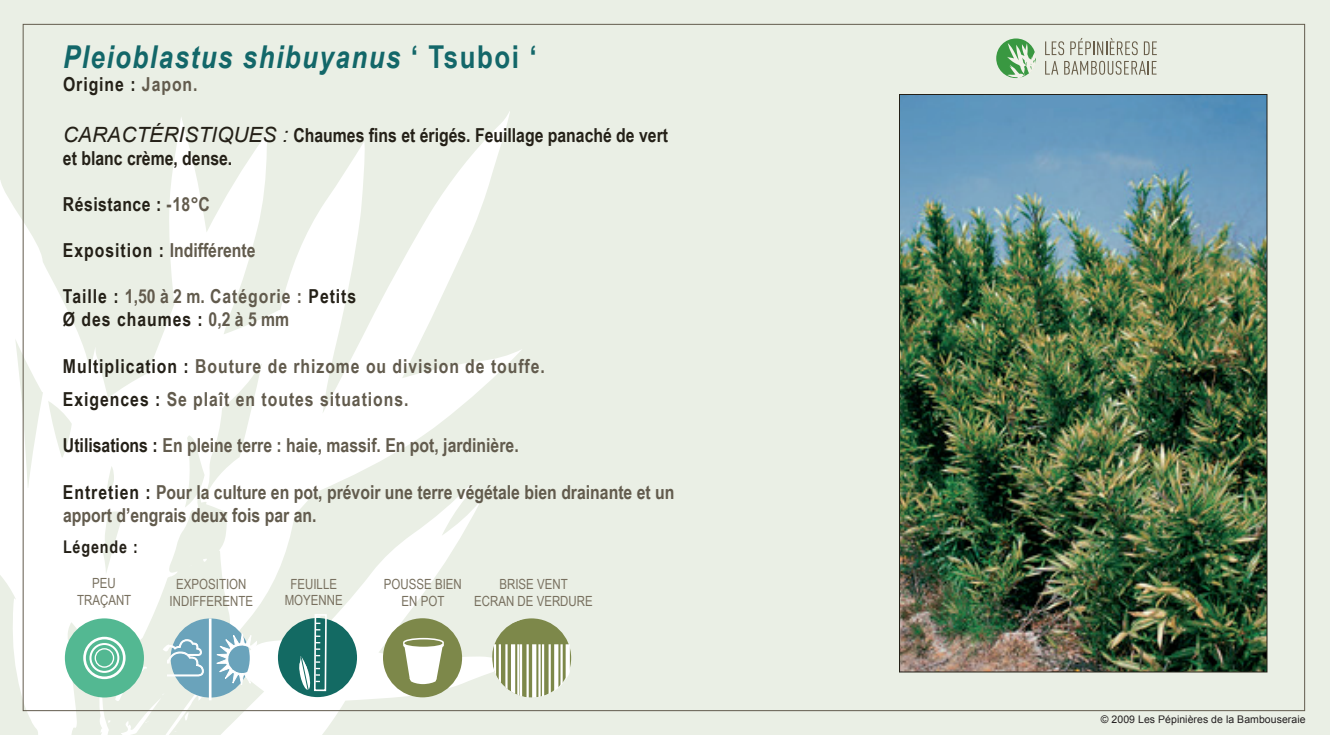
<style>
.page{position:relative;width:1330px;height:735px;background:#eaefe5}
.page>*{position:absolute;margin:0;border:0;box-sizing:border-box;transform-origin:0 0}
.t1{font:italic 700 31.5px "Arial Narrow";letter-spacing:.05em;color:#136769}
.t2{font:700 19.25px/23.1px "Arial Narrow";color:#625b4d}
.t3{font:700 19.25px/33.6px "Arial Narrow";letter-spacing:.05em;color:#625b4d}
.t4{font:700 19.25px/23.1px "Arial Narrow";color:#242017}
.t5{font:700 19.25px/23.1px "Arial Narrow";letter-spacing:.05em;color:#242017}
.t6{font:700 19.25px "Arial Narrow";letter-spacing:.025em;color:#242017}
.t7{font:700 17.5px "Arial Narrow";letter-spacing:.05em;color:#242017}
.t8{font:14px/16.8px "Arial Narrow";color:#78705f;text-align:center}
.t9{font:10.5px "Arial";letter-spacing:.005em;color:#231f20}
.s1{font-style:normal}
.s2{color:#625b4d}
.s3{font-family:"Arial";font-weight:400;font-style:italic;font-size:21px}
.s4{color:#242017}
</style>
<div class="page">
<svg style="left:0;top:111px;width:525px;height:624px"></svg>
<div style="left:996px;top:38px;width:40px;height:40px;background:#399841;border-radius:50%"></div>
<svg style="left:1007px;top:43px;width:29px;height:35px"></svg>
<svg style="left:1045px;top:41px;width:19px;height:14px"></svg>
<svg style="left:1070px;top:38px;width:68px;height:17px"></svg>
<svg style="left:1144px;top:41px;width:13px;height:14px"></svg>
<svg style="left:1045px;top:61px;width:13px;height:14px"></svg>
<svg style="left:1064px;top:61px;width:93px;height:14px"></svg>
<div style="left:171px;top:618px;width:79px;height:80px;background:#6aa3bb;border-radius:50%"></div>
<svg style="left:216px;top:632px;width:40px;height:55px"></svg>
<svg style="left:168px;top:639px;width:36px;height:38px"></svg>
<hr style="left:209px;top:618px;width:3px;height:82px;background:#fff">
<svg style="left:492px;top:618px;width:79px;height:80px"></svg>
<hr style="left:527px;top:644px;width:2px;height:54px;background:#fff">
<hr style="left:538px;top:644px;width:3px;height:54px;background:#fff">
<hr style="left:520px;top:644px;width:2px;height:54px;background:#fff">
<svg style="left:532px;top:644px;width:4px;height:54px"></svg>
<hr style="left:505px;top:644px;width:3px;height:54px;background:#fff">
<hr style="left:494px;top:644px;width:2px;height:54px;background:#fff">
<hr style="left:517px;top:644px;width:2px;height:54px;background:#fff">
<hr style="left:499px;top:644px;width:2px;height:54px;background:#fff">
<hr style="left:511px;top:644px;width:4px;height:54px;background:#fff">
<hr style="left:549px;top:644px;width:2px;height:54px;background:#fff">
<hr style="left:560px;top:644px;width:3px;height:54px;background:#fff">
<hr style="left:542px;top:644px;width:2px;height:54px;background:#fff">
<svg style="left:554px;top:644px;width:4px;height:54px"></svg>
<svg style="left:566px;top:644px;width:4px;height:54px"></svg>
<div style="left:383px;top:618px;width:79px;height:79px;background:#7d884a;border-radius:50%"></div>
<svg style="left:403px;top:638px;width:41px;height:46px"></svg>
<div style="left:278px;top:618px;width:79px;height:79px;background:#136a63;border-radius:50%"></div>
<svg style="left:298px;top:612px;width:30px;height:81px"></svg>
<div style="left:65px;top:618px;width:79px;height:80px;background:#53b892;border-radius:50%"></div>
<div style="left:95px;top:648px;width:19px;height:20px;border:1px solid #fff;border-radius:50%"></div>
<div style="left:89px;top:643px;width:30px;height:30px;border:2px solid #fff;border-radius:50%"></div>
<div style="left:83px;top:637px;width:43px;height:42px;border:3px solid #fff;border-radius:50%"></div>
<img style="left:901px;top:96px;width:364px;height:574px">
<h1 class="t1" style="left:63px;top:39px;width:475px">Pleioblastus shibuyanus <span class="s1">‘ Tsuboi ‘</span></h1>
<p class="t5" style="left:63px;top:73px;width:136px">Origine : <span class="s2">Japon.</span></p>
<p class="t4" style="left:63px;top:123px;width:607px"><span class="s3">CARACTÉRISTIQUES :</span> Chaumes fins et érigés. Feuillage panaché de vert et blanc crème, dense.</p>
<p class="t6" style="left:63px;top:193px;width:148px">Résistance : <span class="s2">-18°C</span></p>
<p class="t2" style="left:63px;top:239px;width:194px"><span class="s4">Exposition :</span> Indifférente</p>
<p class="t5" style="left:63px;top:285px;width:295px">Taille : <span class="s2">1,50 à 2 m. Catégorie :</span> Petits<br>Ø des chaumes : <span class="s2">0,2 à 5 mm</span></p>
<p class="t3" style="left:63px;top:349px;width:484px"><span class="s4">Multiplication :</span> Bouture de rhizome ou division de touffe.<br><span class="s4">Exigences :</span> Se plaît en toutes situations.</p>
<p class="t2" style="left:63px;top:434px;width:457px"><span class="s4">Utilisations :</span> En pleine terre : haie, massif. En pot, jardinière.</p>
<p class="t2" style="left:63px;top:480px;width:613px"><span class="s4">Entretien :</span> Pour la culture en pot, prévoir une terre végétale bien drainante et un apport d’engrais deux fois par an.</p>
<p class="t7" style="left:63px;top:537px;width:76px">Légende :</p>
<p class="t8" style="left:170px;top:575px;width:85px">EXPOSITION<br>INDIFFERENTE</p>
<p class="t8" style="left:474px;top:575px;width:120px">BRISE VENT<br>ECRAN DE VERDURE</p>
<p class="t8" style="left:77px;top:575px;width:56px">PEU<br>TRAÇANT</p>
<p class="t8" style="left:384px;top:575px;width:79px">POUSSE BIEN<br>EN POT</p>
<p class="t8" style="left:285px;top:575px;width:60px">FEUILLE<br>MOYENNE</p>
<p class="t9" style="left:1101px;top:714px;width:206px">© 2009 Les Pépinières de la Bambouseraie</p>
</div>
